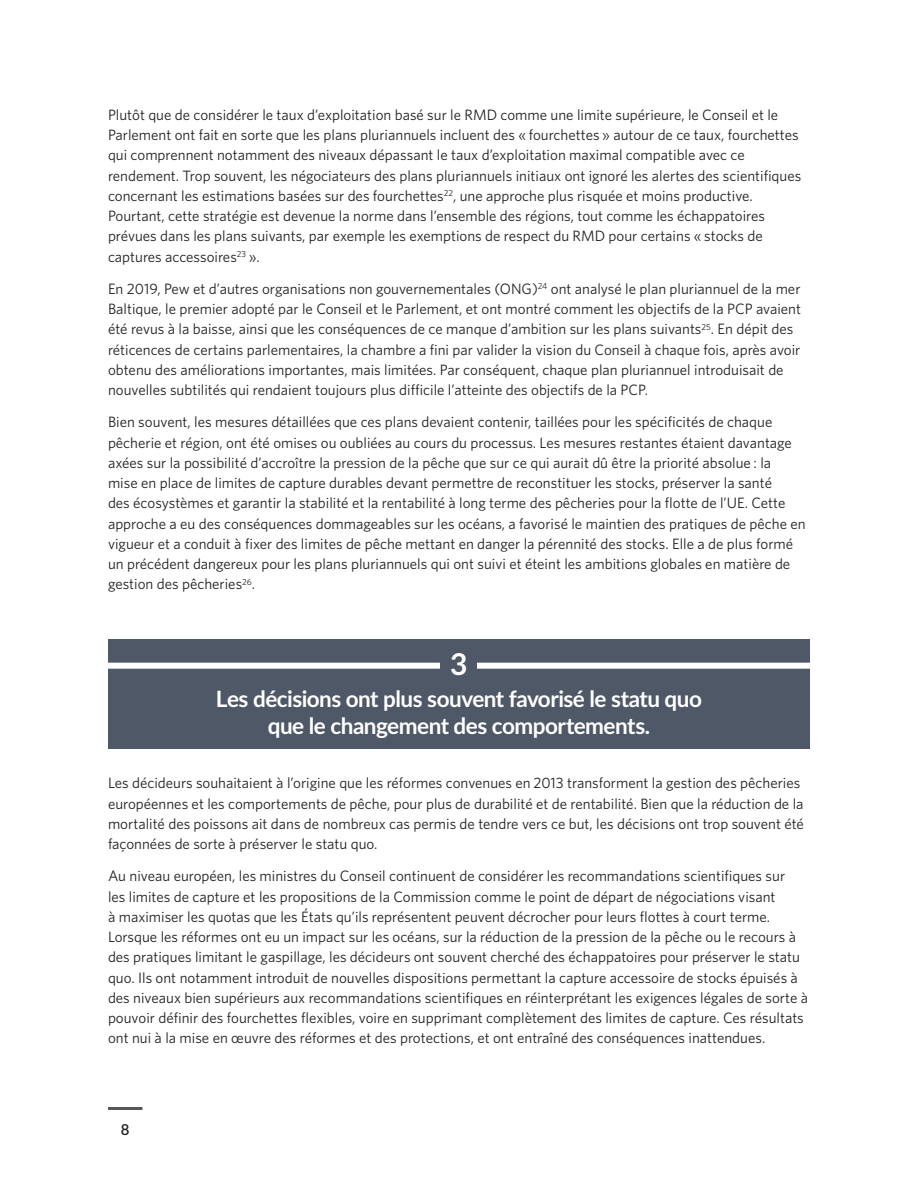
<style>
.page{position:relative;width:918px;height:1188px;background:#fff}
.page>*{position:absolute;margin:0;border:0;box-sizing:border-box;transform-origin:0 0}
.Pie_Chart_Label{font:700 30px "Lato";color:#fff}
.t1{font:700 22.5px/27px "Lato";letter-spacing:-.02em;color:#fff;text-align:center}
.Body{font:15px/20.2px "Whitney";color:#231f20}
.t2{font:600 15px "Lato";color:#231f20}
</style>
<div class="page">
<hr style="left:108px;top:1107px;width:34px;height:3px;background:#57585a">
<div style="left:108px;top:639px;width:702px;height:109px;background:#4e5866"></div>
<div style="left:99px;top:663px;width:720px;height:6px;background:#fff"></div>
<div style="left:441px;top:648px;width:36px;height:33px;background:#4e5866"></div>
<p class="Body" style="left:108px;top:104px;width:695px">Plutôt que de considérer le taux d’exploitation basé sur le RMD comme une limite supérieure, le Conseil et le Parlement ont fait en sorte que les plans pluriannuels incluent des « fourchettes » autour de ce taux, fourchettes qui comprennent notamment des niveaux dépassant le taux d’exploitation maximal compatible avec ce rendement. Trop souvent, les négociateurs des plans pluriannuels initiaux ont ignoré les alertes des scientifiques concernant les estimations basées sur des fourchettes<sup>22</sup>, une approche plus risquée et moins productive.<br>Pourtant, cette stratégie est devenue la norme dans l’ensemble des régions, tout comme les échappatoires prévues dans les plans suivants, par exemple les exemptions de respect du RMD pour certains « stocks de captures accessoires<sup>23</sup> ».</p>
<p class="Body" style="left:108px;top:278px;width:695px">En 2019, Pew et d’autres organisations non gouvernementales (ONG)<sup>24</sup> ont analysé le plan pluriannuel de la mer Baltique, le premier adopté par le Conseil et le Parlement, et ont montré comment les objectifs de la PCP avaient été revus à la baisse, ainsi que les conséquences de ce manque d’ambition sur les plans suivants<sup>25</sup>. En dépit des réticences de certains parlementaires, la chambre a fini par valider la vision du Conseil à chaque fois, après avoir obtenu des améliorations importantes, mais limitées. Par conséquent, chaque plan pluriannuel introduisait de nouvelles subtilités qui rendaient toujours plus difficile l’atteinte des objectifs de la PCP.</p>
<p class="Body" style="left:108px;top:412px;width:699px">Bien souvent, les mesures détaillées que ces plans devaient contenir, taillées pour les spécificités de chaque pêcherie et région, ont été omises ou oubliées au cours du processus. Les mesures restantes étaient davantage axées sur la possibilité d’accroître la pression de la pêche que sur ce qui aurait dû être la priorité absolue : la<br>mise en place de limites de capture durables devant permettre de reconstituer les stocks, préserver la santé<br>des écosystèmes et garantir la stabilité et la rentabilité à long terme des pêcheries pour la flotte de l’UE. Cette approche a eu des conséquences dommageables sur les océans, a favorisé le maintien des pratiques de pêche en vigueur et a conduit à fixer des limites de pêche mettant en danger la pérennité des stocks. Elle a de plus formé un précédent dangereux pour les plans pluriannuels qui ont suivi et éteint les ambitions globales en matière de gestion des pêcheries<sup>26</sup>.</p>
<p class="Pie_Chart_Label" style="left:450px;top:642px;width:19px">3</p>
<h2 class="t1" style="left:216px;top:684px;width:488px">Les décisions ont plus souvent favorisé le statu quo que le changement des comportements.</h2>
<p class="Body" style="left:108px;top:773px;width:697px">Les décideurs souhaitaient à l’origine que les réformes convenues en 2013 transforment la gestion des pêcheries européennes et les comportements de pêche, pour plus de durabilité et de rentabilité. Bien que la réduction de la mortalité des poissons ait dans de nombreux cas permis de tendre vers ce but, les décisions ont trop souvent été façonnées de sorte à préserver le statu quo.</p>
<p class="Body" style="left:108px;top:866px;width:702px">Au niveau européen, les ministres du Conseil continuent de considérer les recommandations scientifiques sur<br>les limites de capture et les propositions de la Commission comme le point de départ de négociations visant<br>à maximiser les quotas que les États qu’ils représentent peuvent décrocher pour leurs flottes à court terme.<br>Lorsque les réformes ont eu un impact sur les océans, sur la réduction de la pression de la pêche ou le recours à des pratiques limitant le gaspillage, les décideurs ont souvent cherché des échappatoires pour préserver le statu quo. Ils ont notamment introduit de nouvelles dispositions permettant la capture accessoire de stocks épuisés à des niveaux bien supérieurs aux recommandations scientifiques en réinterprétant les exigences légales de sorte à pouvoir définir des fourchettes flexibles, voire en supprimant complètement des limites de capture. Ces résultats ont nui à la mise en œuvre des réformes et des protections, et ont entraîné des conséquences inattendues.</p>
<p class="t2" style="left:121px;top:1119px;width:10px">8</p>
</div>
